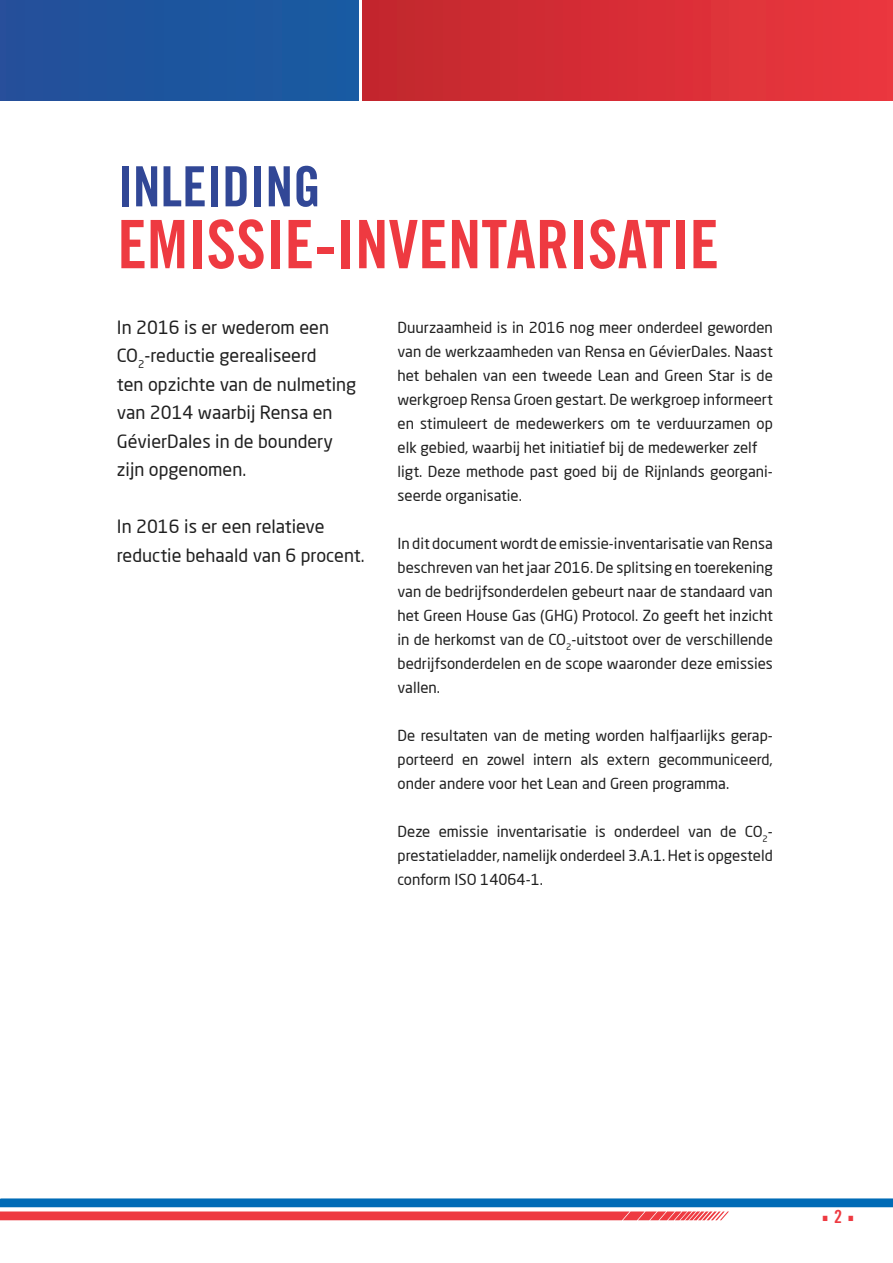
<style>
.page{position:relative;width:893px;height:1263px;background:#fff}
.page>*{position:absolute;margin:0;border:0;box-sizing:border-box;transform-origin:0 0}
.t1{font:66.9px "Trade Gothic Bold Cond Twenty";color:#ee3a41}
.t2{font:55.5px "Trade Gothic Bold Cond Twenty";color:#314796}
.t3{font:18px/28.5px "Neo Sans Pro";color:#202020}
.t4{font:18px "Titillium Text 25 L 1 wt";color:#ee3a41}
.t5{font:15px/24px "Neo Sans Pro";color:#202020;text-align:justify}
.s1{font-family:"Trade Gothic Bold Cond Twenty"}
</style>
<div class="page">
<div style="left:362px;top:0;width:531px;height:101px;background:linear-gradient(to right,#c2262d,#ec373f)"></div>
<div style="left:0;top:0;width:359px;height:101px;background:#1d559e"></div>
<svg style="left:0;top:1198px;width:893px;height:22px"></svg>
<h2 class="t2" style="left:117px;top:153px;width:205px">INLEIDING</h2>
<h1 class="t1" style="left:117px;top:204px;width:603px">EMISSIE-INVENTARISATIE</h1>
<p class="t3" style="left:117px;top:313px;width:241px">In 2016 is er wederom een<br>CO<sub>2</sub>-reductie gerealiseerd<br>ten opzichte van de nulmeting van 2014 waarbij Rensa en<br>GévierDales in de boundery zijn opgenomen.</p>
<p class="t3" style="left:117px;top:512px;width:249px">In 2016 is er een relatieve reductie behaald van 6 procent.</p>
<p class="t5" style="left:398px;top:315px;width:377px;text-align:left">Duurzaamheid is in 2016 nog meer onderdeel geworden van de werkzaamheden van Rensa en GévierDales. Naast het behalen van een tweede Lean and Green Star is de werkgroep Rensa Groen gestart. De werkgroep informeert en stimuleert de medewerkers om te verduurzamen op elk gebied, waarbij het initiatief bij de medewerker zelf ligt. Deze methode past goed bij de Rijnlands georgani&shy;seerde organisatie.</p>
<p class="t5" style="left:398px;top:531px;width:377px">In dit document wordt de emissie-inventarisatie van Rensa beschreven van het jaar 2016. De splitsing en toerekening van de bedrijfsonderdelen gebeurt naar de standaard van het Green House Gas (GHG) Protocol. Zo geeft het inzicht in de herkomst van de CO<sub>2</sub>-uitstoot over de verschillende bedrijfsonderdelen en de scope waaronder deze emissies vallen.</p>
<p class="t5" style="left:398px;top:723px;width:377px">De resultaten van de meting worden halfjaarlijks gerap&shy;porteerd en zowel intern als extern gecommuniceerd, onder andere voor het Lean and Green programma.</p>
<p class="t5" style="left:398px;top:819px;width:377px">Deze emissie inventarisatie is onderdeel van de CO<sub>2</sub>- prestatieladder, namelijk onderdeel 3.A.1. Het is opgesteld conform ISO 14064-1.</p>
<p class="t4" style="left:820px;top:1204px;width:37px">• <span class="s1">2</span> •</p>
</div>
